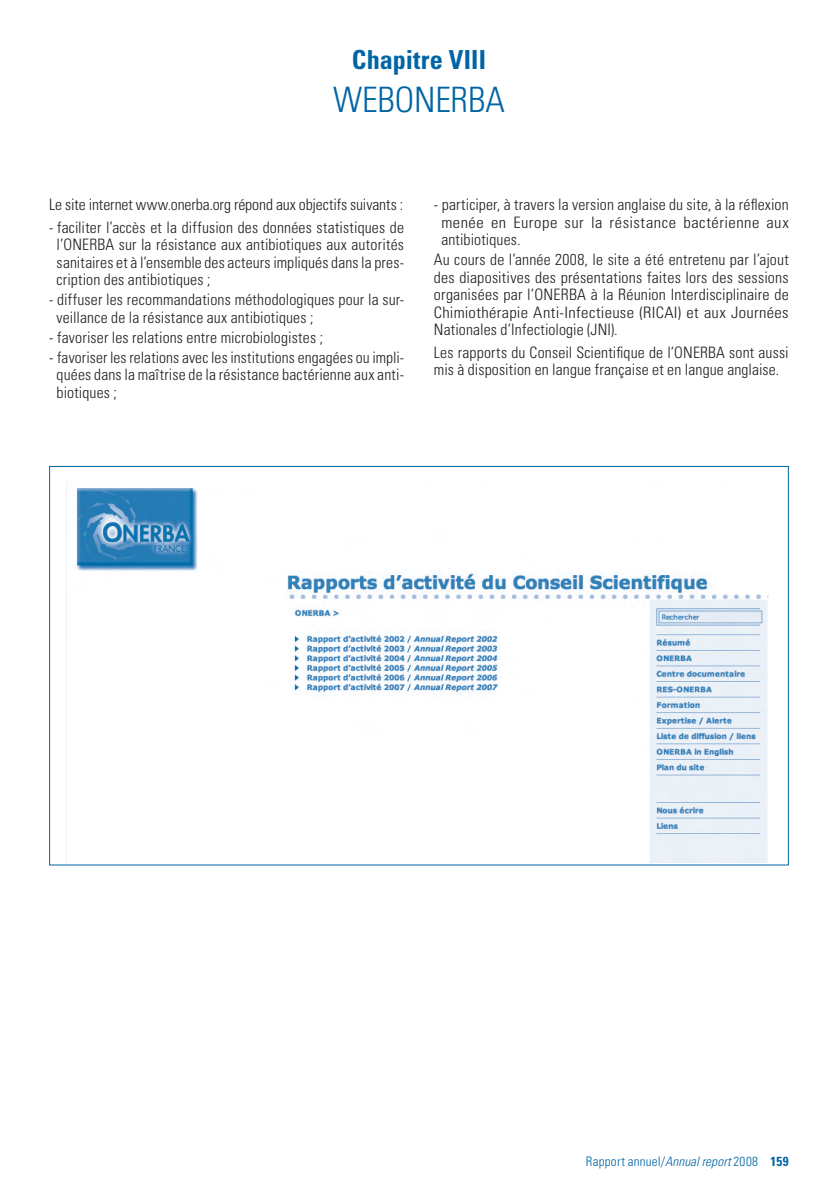
<style>
.page{position:relative;width:838px;height:1190px;background:#fff}
.page>*{position:absolute;margin:0;border:0;box-sizing:border-box;transform-origin:0 0}
.Chapitre_titre{font:300 condensed 35px "Univers";letter-spacing:-.005em;color:#0065a4}
.Chapitre_n{font:700 condensed 26.25px "Univers";letter-spacing:.005em;color:#0065a4}
.Body___tirets{font:300 condensed 15.75px/17.5px "Univers";letter-spacing:.01em;color:#231f20;text-align:justify}
.Body{font:300 condensed 15.75px/17.5px "Univers";letter-spacing:.005em;color:#231f20;text-align:justify}
.t1{font:300 condensed 13.12px "Univers";letter-spacing:.015em;color:#0065a4}
.s1{font-style:italic}
.s2{font-weight:700}
</style>
<div class="page">
<img style="left:76px;top:488px;width:692px;height:374px">
<p class="Chapitre_n" style="left:352px;top:44px;width:135px">Chapitre VIII</p>
<p class="Chapitre_titre" style="left:333px;top:78px;width:173px">WEBONERBA</p>
<p class="Body" style="left:49px;top:196px;width:355px">Le site internet www.onerba.org répond aux objectifs suivants :</p>
<p class="Body___tirets" style="left:57px;top:218px;width:349px;text-indent:-7px">- faciliter l’accès et la diffusion des données statistiques de l’ONERBA sur la résistance aux antibiotiques aux autorités sanitaires et à l’ensemble des acteurs impliqués dans la pres&shy;cription des antibiotiques ;</p>
<p class="Body___tirets" style="left:57px;top:291px;width:349px;text-indent:-7px">- diffuser les recommandations méthodologiques pour la sur&shy;veillance de la résistance aux antibiotiques ;</p>
<p class="Body___tirets" style="left:49px;top:328px;width:275px">- favoriser les relations entre microbiologistes ;</p>
<p class="Body___tirets" style="left:57px;top:348px;width:349px;text-indent:-7px">- favoriser les relations avec les institutions engagées ou impli&shy;quées dans la maîtrise de la résistance bactérienne aux anti&shy;biotiques ;</p>
<p class="Body___tirets" style="left:441px;top:196px;width:349px;text-indent:-7px">- participer, à travers la version anglaise du site, à la réflexion menée en Europe sur la résistance bactérienne aux antibiotiques.</p>
<p class="Body" style="left:434px;top:251px;width:356px">Au cours de l’année 2008, le site a été entretenu par l’ajout des diapositives des présentations faites lors des sessions organisées par l’ONERBA à la Réunion Interdisciplinaire de Chimiothérapie Anti-Infectieuse (RICAI) et aux Journées Nationales d’Infectiologie (JNI).</p>
<p class="Body" style="left:434px;top:343px;width:356px">Les rapports du Conseil Scientifique de l’ONERBA sont aussi mis à disposition en langue française et en langue anglaise.</p>
<p class="t1" style="left:586px;top:1153px;width:204px">Rapport annuel/<span class="s1">Annual report</span> 2008 <span class="s2">159</span></p>
</div>
